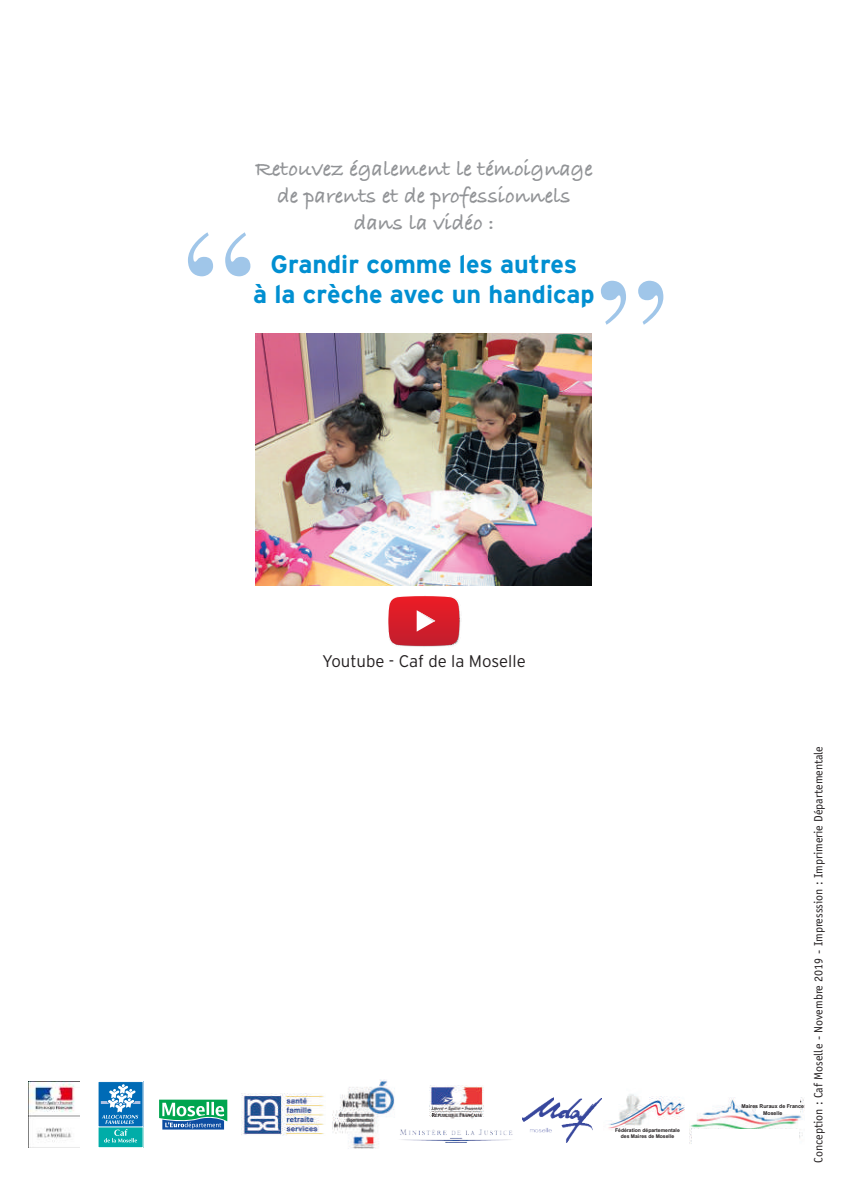
<style>
.page{position:relative;width:842px;height:1191px;background:#fff}
.page>*{position:absolute;margin:0;border:0;box-sizing:border-box;transform-origin:0 0}
.t1{font:168px "Bodoni";color:#a0c6e9}
.t2{font:700 25.2px/30.2px "Interstate";color:#018fd1;text-align:center}
.t3{font:700 22.4px/26.8px "Bradley Hand ITCTT";color:#919396;text-align:center}
.t4{font:300 16.8px "Interstate";color:#231f20}
.t5{font:12px "Officina Sans";color:#231f20}
.t6{font:700 5.2px/6.4px "Arial";color:#231f20;text-align:center}
.t7{font:700 5px/6px "Arial";color:#231f20;text-align:center}
</style>
<div class="page">
<svg style="left:100px;top:1127px;width:41px;height:18px"></svg>
<div style="left:98px;top:1081px;width:45px;height:46px;background:#006bb6"></div>
<div style="left:98px;top:1081px;width:45px;height:46px;border:1px solid #fff"></div>
<svg style="left:101px;top:1084px;width:39px;height:58px"></svg>
<img style="left:400px;top:1129px;width:113px;height:14px">
<img style="left:430px;top:1085px;width:54px;height:34px">
<img style="left:333px;top:1079px;width:62px;height:70px">
<img style="left:242px;top:1093px;width:82px;height:42px">
<img style="left:608px;top:1094px;width:76px;height:36px">
<img style="left:690px;top:1097px;width:114px;height:47px">
<div style="left:756px;top:1097px;width:44px;height:17px;background:#fff"></div>
<div style="left:692px;top:1129px;width:106px;height:18px;background:#fff"></div>
<img style="left:522px;top:1097px;width:79px;height:45px">
<img style="left:28px;top:1081px;width:52px;height:66px">
<svg style="left:159px;top:1099px;width:68px;height:30px"></svg>
<img style="left:255px;top:333px;width:336px;height:252px">
<svg style="left:388px;top:596px;width:71px;height:51px;background:#da3a45"></svg>
<h3 class="t3" style="left:255px;top:154px;width:339px">Retouvez également le témoignage de parents et de professionnels dans la vidéo :</h3>
<h1 class="t1" style="left:181px;top:195px;width:76px">“</h1>
<h2 class="t2" style="left:253px;top:248px;width:343px">Grandir comme les autres<br>à la crèche avec un handicap</h2>
<h1 class="t1" style="left:596px;top:244px;width:76px">”</h1>
<h3 class="t4" style="left:322px;top:651px;width:205px">Youtube - Caf de la Moselle</h3>
<p class="t7" style="left:615px;top:1127px;width:66px">Fédération départementale des Maires de Moselle</p>
<p class="t6" style="left:741px;top:1103px;width:64px">Maires Ruraux de France<br>Moselle</p>
<p class="t5" style="left:811px;top:1162px;width:418px;rotate:-90deg">Conception : Caf Moselle - Novembre 2019 - Impresssion : Imprimerie Départementale</p>
</div>
